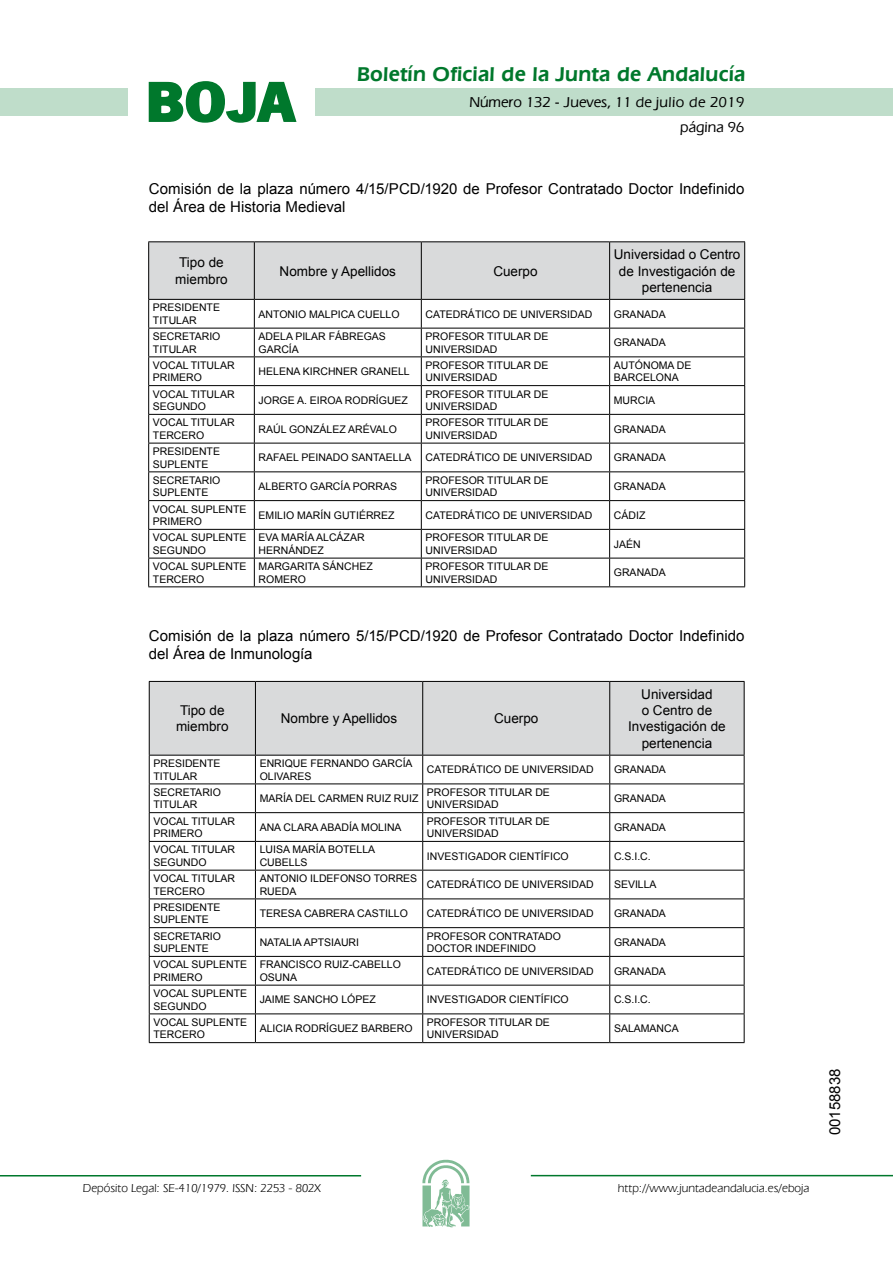
<style>
.page{position:relative;width:893px;height:1263px;background:#fff}
.page>*{position:absolute;margin:0;border:0;box-sizing:border-box;transform-origin:0 0}
.t1{font:700 57.75px "News Got T";color:#00782c;scale:1.14 1}
.t2{font:600 21px "Eras IT Cby BT";letter-spacing:.01em;color:#00782c}
.t3{font:15px/18px "Arial";color:#000}
.t4{font:500 15px/24.5px "Eras IT Cby BT";color:#000;text-align:right}
.t5{font:13.5px/16.2px "Arial";color:#000}
.t6{font:12px "Eras IT Cby BT";color:#000}
.t7{font:10.5px/12.6px "Arial";color:#000}
</style>
<div class="page">
<div style="left:315px;top:88px;width:577px;height:28px;background:#bfddca"></div>
<div style="left:0;top:88px;width:128px;height:28px;background:#bfddca"></div>
<hr style="left:0;top:1175px;width:361px;height:2px;background:#00782c">
<svg style="left:422px;top:1159px;width:47px;height:68px"></svg>
<hr style="left:531px;top:1175px;width:361px;height:1px;background:#00782c">
<svg style="left:148px;top:81px;width:149px;height:42px"></svg>
<hr style="left:148px;top:241px;width:106px;height:1px;background:#000">
<hr style="left:254px;top:241px;width:167px;height:1px;background:#000">
<hr style="left:421px;top:241px;width:188px;height:1px;background:#000">
<hr style="left:609px;top:241px;width:136px;height:1px;background:#000">
<svg style="left:148px;top:242px;width:597px;height:344px"></svg>
<hr style="left:148px;top:586px;width:106px;height:1px;background:#000">
<hr style="left:254px;top:586px;width:167px;height:1px;background:#000">
<hr style="left:421px;top:586px;width:188px;height:1px;background:#000">
<hr style="left:609px;top:586px;width:136px;height:1px;background:#000">
<svg style="left:149px;top:681px;width:595px;height:361px"></svg>
<hr style="left:149px;top:1042px;width:106px;height:1px;background:#000">
<hr style="left:255px;top:1042px;width:167px;height:1px;background:#000">
<hr style="left:422px;top:1042px;width:187px;height:1px;background:#000">
<hr style="left:609px;top:1042px;width:135px;height:1px;background:#000">
<h1 class="t1" style="left:145px;top:68px;width:133px">BOJA</h1>
<h2 class="t2" style="left:357px;top:62px;width:390px">Boletín Oficial de la Junta de Andalucía</h2>
<h3 class="t4" style="left:469px;top:90px;width:276px">Número 132 - Jueves, 11 de julio de 2019 página 96</h3>
<h3 class="t3" style="left:149px;top:180px;width:597px">Comisión de la plaza número 4/15/PCD/1920 de Profesor Contratado Doctor Indefinido del Área de Historia Medieval</h3>
<p class="t5" style="left:175px;top:255px;width:54px">Tipo de miembro</p>
<p class="t5" style="left:279px;top:263px;width:118px">Nombre y Apellidos</p>
<p class="t5" style="left:493px;top:263px;width:46px">Cuerpo</p>
<p class="t5" style="left:614px;top:247px;width:128px;text-align:center">Universidad o Centro de Investigación de pertenencia</p>
<p class="t7" style="left:153px;top:301px;width:69px">PRESIDENTE<br>TITULAR</p>
<p class="t7" style="left:258px;top:308px;width:143px">ANTONIO MALPICA CUELLO</p>
<p class="t7" style="left:425px;top:308px;width:168px">CATEDRÁTICO DE UNIVERSIDAD</p>
<p class="t7" style="left:614px;top:308px;width:53px">GRANADA</p>
<p class="t7" style="left:153px;top:330px;width:69px">SECRETARIO<br>TITULAR</p>
<p class="t7" style="left:258px;top:330px;width:129px">ADELA PILAR FÁBREGAS<br>GARCÍA</p>
<p class="t7" style="left:425px;top:330px;width:124px">PROFESOR TITULAR DE<br>UNIVERSIDAD</p>
<p class="t7" style="left:614px;top:336px;width:53px">GRANADA</p>
<p class="t7" style="left:153px;top:359px;width:83px">VOCAL TITULAR<br>PRIMERO</p>
<p class="t7" style="left:258px;top:365px;width:153px">HELENA KIRCHNER GRANELL</p>
<p class="t7" style="left:425px;top:359px;width:124px">PROFESOR TITULAR DE<br>UNIVERSIDAD</p>
<p class="t7" style="left:614px;top:359px;width:79px">AUTÓNOMA DE<br>BARCELONA</p>
<p class="t7" style="left:153px;top:388px;width:83px">VOCAL TITULAR<br>SEGUNDO</p>
<p class="t7" style="left:258px;top:394px;width:151px">JORGE A. EIROA RODRÍGUEZ</p>
<p class="t7" style="left:425px;top:388px;width:124px">PROFESOR TITULAR DE<br>UNIVERSIDAD</p>
<p class="t7" style="left:614px;top:394px;width:43px">MURCIA</p>
<p class="t7" style="left:153px;top:416px;width:83px">VOCAL TITULAR<br>TERCERO</p>
<p class="t7" style="left:258px;top:423px;width:140px">RAÚL GONZÁLEZ ARÉVALO</p>
<p class="t7" style="left:425px;top:416px;width:124px">PROFESOR TITULAR DE<br>UNIVERSIDAD</p>
<p class="t7" style="left:614px;top:423px;width:53px">GRANADA</p>
<p class="t7" style="left:153px;top:445px;width:69px">PRESIDENTE<br>SUPLENTE</p>
<p class="t7" style="left:258px;top:451px;width:154px">RAFAEL PEINADO SANTAELLA</p>
<p class="t7" style="left:425px;top:451px;width:168px">CATEDRÁTICO DE UNIVERSIDAD</p>
<p class="t7" style="left:614px;top:451px;width:53px">GRANADA</p>
<p class="t7" style="left:153px;top:474px;width:69px">SECRETARIO<br>SUPLENTE</p>
<p class="t7" style="left:258px;top:480px;width:140px">ALBERTO GARCÍA PORRAS</p>
<p class="t7" style="left:425px;top:474px;width:124px">PROFESOR TITULAR DE<br>UNIVERSIDAD</p>
<p class="t7" style="left:614px;top:480px;width:53px">GRANADA</p>
<p class="t7" style="left:153px;top:503px;width:95px">VOCAL SUPLENTE<br>PRIMERO</p>
<p class="t7" style="left:258px;top:509px;width:137px">EMILIO MARÍN GUTIÉRREZ</p>
<p class="t7" style="left:425px;top:509px;width:168px">CATEDRÁTICO DE UNIVERSIDAD</p>
<p class="t7" style="left:614px;top:509px;width:33px">CÁDIZ</p>
<p class="t7" style="left:153px;top:531px;width:95px">VOCAL SUPLENTE<br>SEGUNDO</p>
<p class="t7" style="left:258px;top:531px;width:108px">EVA MARÍA ALCÁZAR<br>HERNÁNDEZ</p>
<p class="t7" style="left:425px;top:531px;width:124px">PROFESOR TITULAR DE<br>UNIVERSIDAD</p>
<p class="t7" style="left:614px;top:538px;width:28px">JAÉN</p>
<p class="t7" style="left:153px;top:560px;width:95px">VOCAL SUPLENTE<br>TERCERO</p>
<p class="t7" style="left:258px;top:560px;width:116px">MARGARITA SÁNCHEZ<br>ROMERO</p>
<p class="t7" style="left:425px;top:560px;width:124px">PROFESOR TITULAR DE<br>UNIVERSIDAD</p>
<p class="t7" style="left:614px;top:566px;width:53px">GRANADA</p>
<h3 class="t3" style="left:149px;top:627px;width:597px">Comisión de la plaza número 5/15/PCD/1920 de Profesor Contratado Doctor Indefinido del Área de Inmunología</h3>
<p class="t5" style="left:176px;top:702px;width:54px">Tipo de miembro</p>
<p class="t5" style="left:281px;top:711px;width:118px">Nombre y Apellidos</p>
<p class="t5" style="left:494px;top:711px;width:46px">Cuerpo</p>
<p class="t5" style="left:628px;top:686px;width:99px;text-align:center">Universidad<br>o Centro de<br>Investigación de pertenencia</p>
<p class="t7" style="left:153px;top:757px;width:69px">PRESIDENTE<br>TITULAR</p>
<p class="t7" style="left:260px;top:757px;width:154px">ENRIQUE FERNANDO GARCÍA<br>OLIVARES</p>
<p class="t7" style="left:427px;top:763px;width:168px">CATEDRÁTICO DE UNIVERSIDAD</p>
<p class="t7" style="left:614px;top:763px;width:53px">GRANADA</p>
<p class="t7" style="left:153px;top:786px;width:69px">SECRETARIO<br>TITULAR</p>
<p class="t7" style="left:260px;top:792px;width:160px">MARÍA DEL CARMEN RUIZ RUIZ</p>
<p class="t7" style="left:427px;top:786px;width:124px">PROFESOR TITULAR DE<br>UNIVERSIDAD</p>
<p class="t7" style="left:614px;top:792px;width:53px">GRANADA</p>
<p class="t7" style="left:153px;top:815px;width:83px">VOCAL TITULAR<br>PRIMERO</p>
<p class="t7" style="left:260px;top:821px;width:143px">ANA CLARA ABADÍA MOLINA</p>
<p class="t7" style="left:427px;top:815px;width:124px">PROFESOR TITULAR DE<br>UNIVERSIDAD</p>
<p class="t7" style="left:614px;top:821px;width:53px">GRANADA</p>
<p class="t7" style="left:153px;top:843px;width:83px">VOCAL TITULAR<br>SEGUNDO</p>
<p class="t7" style="left:260px;top:843px;width:117px">LUISA MARÍA BOTELLA<br>CUBELLS</p>
<p class="t7" style="left:427px;top:850px;width:143px">INVESTIGADOR CIENTÍFICO</p>
<p class="t7" style="left:614px;top:850px;width:38px">C.S.I.C.</p>
<p class="t7" style="left:153px;top:872px;width:83px">VOCAL TITULAR<br>TERCERO</p>
<p class="t7" style="left:260px;top:872px;width:159px">ANTONIO ILDEFONSO TORRES<br>RUEDA</p>
<p class="t7" style="left:427px;top:878px;width:168px">CATEDRÁTICO DE UNIVERSIDAD</p>
<p class="t7" style="left:614px;top:878px;width:44px">SEVILLA</p>
<p class="t7" style="left:153px;top:901px;width:69px">PRESIDENTE<br>SUPLENTE</p>
<p class="t7" style="left:260px;top:907px;width:150px">TERESA CABRERA CASTILLO</p>
<p class="t7" style="left:427px;top:907px;width:168px">CATEDRÁTICO DE UNIVERSIDAD</p>
<p class="t7" style="left:614px;top:907px;width:53px">GRANADA</p>
<p class="t7" style="left:153px;top:930px;width:69px">SECRETARIO<br>SUPLENTE</p>
<p class="t7" style="left:260px;top:936px;width:101px">NATALIA APTSIAURI</p>
<p class="t7" style="left:427px;top:930px;width:135px">PROFESOR CONTRATADO<br>DOCTOR INDEFINIDO</p>
<p class="t7" style="left:614px;top:936px;width:53px">GRANADA</p>
<p class="t7" style="left:153px;top:958px;width:95px">VOCAL SUPLENTE<br>PRIMERO</p>
<p class="t7" style="left:260px;top:958px;width:143px">FRANCISCO RUIZ-CABELLO<br>OSUNA</p>
<p class="t7" style="left:427px;top:965px;width:168px">CATEDRÁTICO DE UNIVERSIDAD</p>
<p class="t7" style="left:614px;top:965px;width:53px">GRANADA</p>
<p class="t7" style="left:153px;top:987px;width:95px">VOCAL SUPLENTE<br>SEGUNDO</p>
<p class="t7" style="left:260px;top:993px;width:118px">JAIME SANCHO LÓPEZ</p>
<p class="t7" style="left:427px;top:993px;width:143px">INVESTIGADOR CIENTÍFICO</p>
<p class="t7" style="left:614px;top:993px;width:38px">C.S.I.C.</p>
<p class="t7" style="left:153px;top:1016px;width:95px">VOCAL SUPLENTE<br>TERCERO</p>
<p class="t7" style="left:260px;top:1022px;width:154px">ALICIA RODRÍGUEZ BARBERO</p>
<p class="t7" style="left:427px;top:1016px;width:124px">PROFESOR TITULAR DE<br>UNIVERSIDAD</p>
<p class="t7" style="left:614px;top:1022px;width:66px">SALAMANCA</p>
<p class="t6" style="left:83px;top:1181px;width:239px">Depósito Legal: SE-410/1979. ISSN: 2253 - 802X</p>
<p class="t6" style="left:618px;top:1181px;width:193px">http://www.juntadeandalucia.es/eboja</p>
<h3 class="t3" style="left:826px;top:1135px;width:68px;rotate:-90deg">00158838</h3>
</div>
